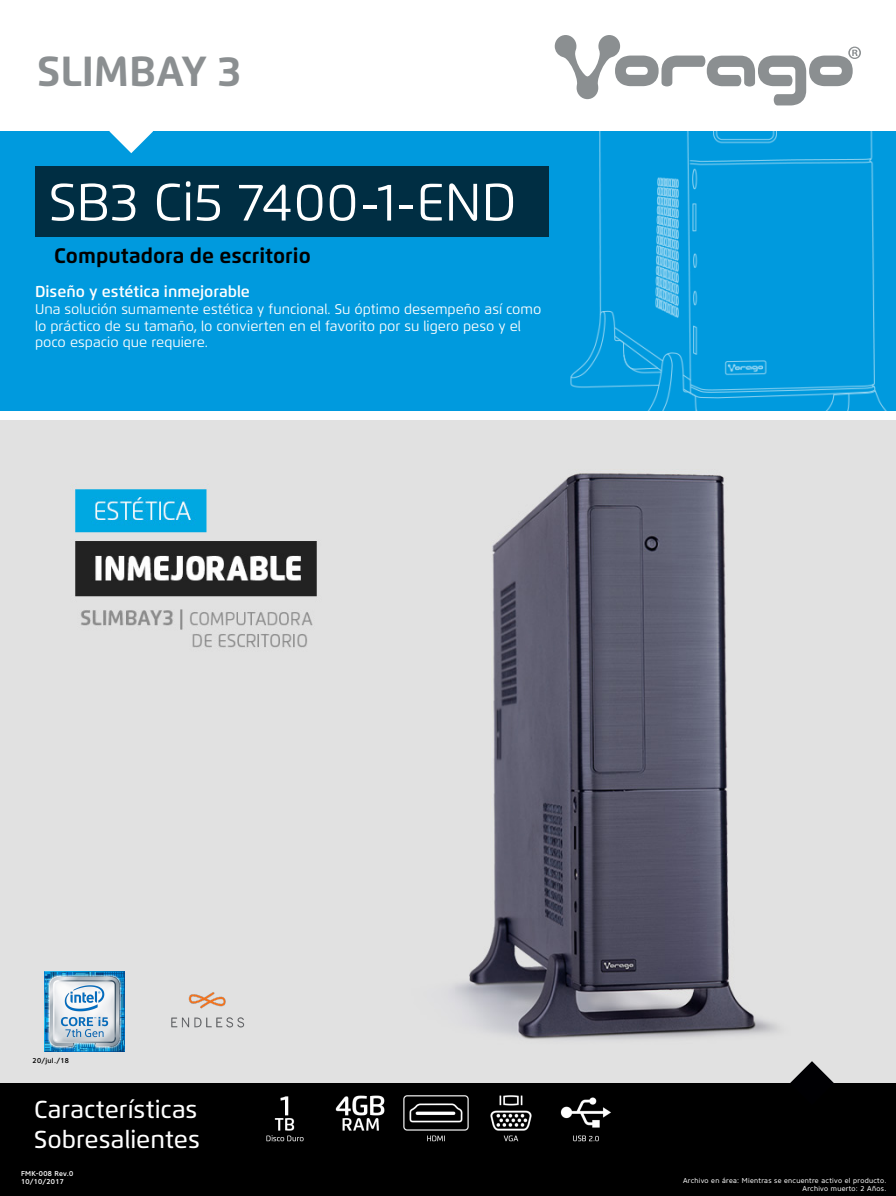
<style>
.page{position:relative;width:896px;height:1196px;background:#fff}
.page>*{position:absolute;margin:0;border:0;box-sizing:border-box;transform-origin:0 0}
.t1{font:52.5px "Flexo";color:#fff}
.t2{font:700 42px "Flexo";color:#8b8f91}
.t3{font:500 24.5px/29.4px "Flexo";color:#fff}
.t4{font:700 21px "Flexo";color:#000}
.t5{font:600 15.75px "Flexo";color:#fff}
.t6{font:14px/16.8px "Flexo";color:#fff}
.t7{font:7px/7.9px "Core Sans N45";letter-spacing:.04em;color:#fff;text-align:right}
.t8{font:500 7px/7.9px "Core Sans N55";letter-spacing:.04em;color:#fff}
.t9{font:500 7px "Core Sans N55";letter-spacing:.04em;color:#000}
</style>
<div class="page">
<div style="left:0;top:1082px;width:896px;height:113px;background:#000"></div>
<div style="left:0;top:131px;width:896px;height:280px;background:#009ade"></div>
<img style="left:0;top:420px;width:896px;height:661px">
<svg style="left:109px;top:131px;width:44px;height:22px"></svg>
<div style="left:35px;top:166px;width:514px;height:70px;background:#002e43"></div>
<svg style="left:790px;top:1060px;width:44px;height:23px"></svg>
<img style="left:266px;top:1095px;width:345px;height:47px">
<svg style="left:555px;top:35px;width:306px;height:70px"></svg>
<img style="left:45px;top:971px;width:80px;height:80px">
<img style="left:137px;top:990px;width:141px;height:38px">
<h2 class="t2" style="left:37px;top:46px;width:206px">SLIMBAY 3</h2>
<h1 class="t1" style="left:49px;top:170px;width:469px">SB3 Ci5 7400-1-END</h1>
<h3 class="t4" style="left:54px;top:242px;width:258px">Computadora de escritorio</h3>
<p class="t5" style="left:35px;top:282px;width:217px">Diseño y estética inmejorable</p>
<p class="t6" style="left:35px;top:300px;width:508px">Una solución sumamente estética y funcional. Su óptimo desempeño así como lo práctico de su tamaño, lo convierten en el favorito por su ligero peso y el poco espacio que requiere.</p>
<p class="t9" style="left:33px;top:1056px;width:38px">20/jul./18</p>
<h3 class="t3" style="left:34px;top:1094px;width:167px">Características<br>Sobresalientes</h3>
<p class="t8" style="left:21px;top:1169px;width:54px">FMK-008 Rev.0<br>10/10/2017</p>
<p class="t7" style="left:683px;top:1176px;width:205px">Archivo en área: Mientras se encuentre activo el producto.<br>Archivo muerto: 2 Años.</p>
</div>
